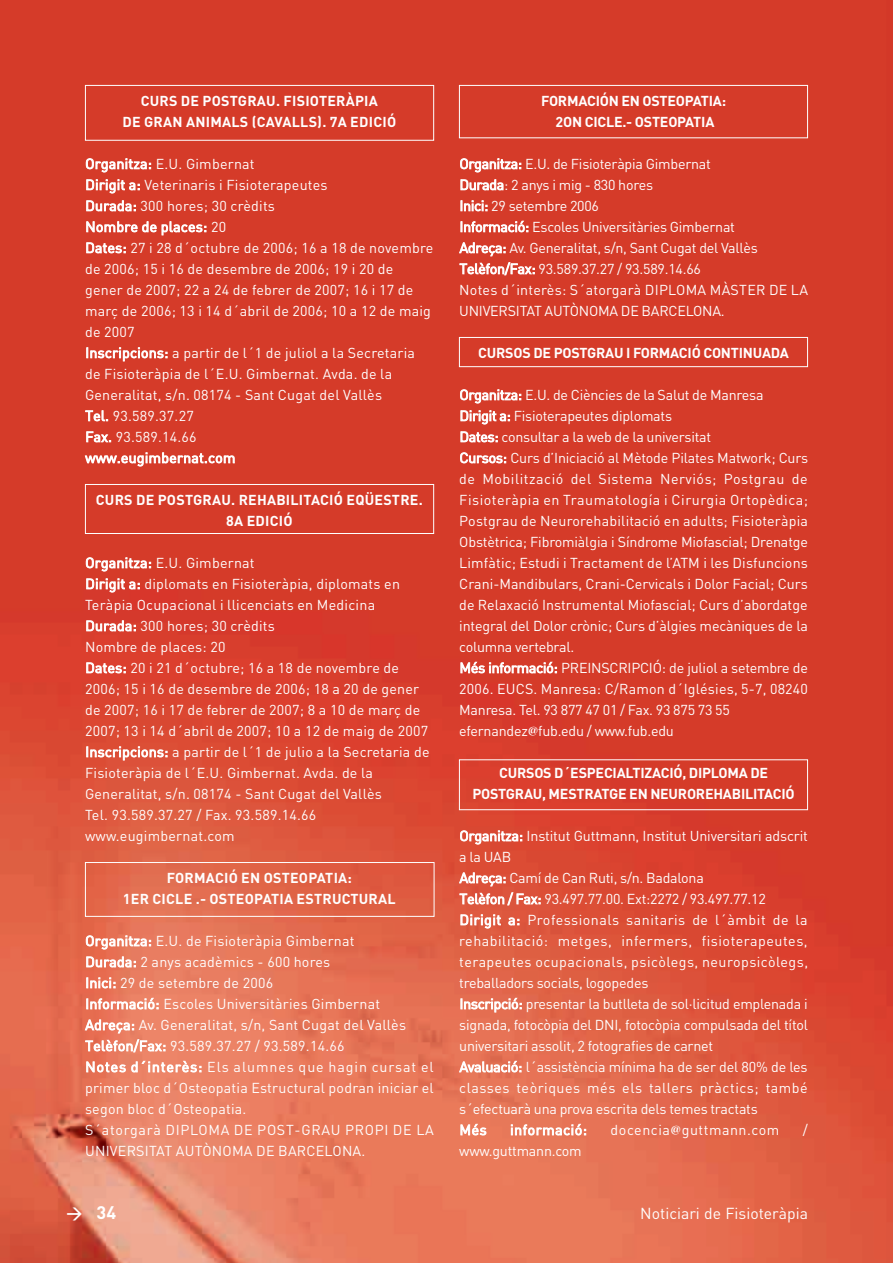
<style>
.page{position:relative;width:893px;height:1263px;background:#fff}
.page>*{position:absolute;margin:0;border:0;box-sizing:border-box;transform-origin:0 0}
.t1{font:700 18px "DIN";color:#fff}
.t2{font:15.75px "DIN";color:#fff}
.t3{font:14.25px/21px "DIN";letter-spacing:.015em;color:#fff}
.t4{font:14.25px/21px "DIN";letter-spacing:-.015em;color:#fff}
.t5{font:14.25px/21px "DIN";letter-spacing:-.01em;color:#fff}
.t6{font:700 14.25px/21px "DIN";letter-spacing:.015em;color:#fff;text-align:center}
.t7{font:700 14.25px/21px "DIN";letter-spacing:-.015em;color:#fff;text-align:center}
.t8{font:14.25px "DIN";letter-spacing:.035em;color:#fff}
.s1{font-family:"Optima";font-weight:700}
</style>
<div class="page">
<img style="left:0;top:0;width:893px;height:1263px">
<div style="left:85px;top:85px;width:349px;height:56px;border:1px solid #fff"></div>
<div style="left:85px;top:484px;width:349px;height:50px;border:1px solid #fff"></div>
<div style="left:85px;top:862px;width:349px;height:55px;border:1px solid #fff"></div>
<div style="left:459px;top:85px;width:349px;height:53px;border:1px solid #fff"></div>
<div style="left:459px;top:337px;width:349px;height:30px;border:1px solid #fff"></div>
<div style="left:459px;top:759px;width:349px;height:51px;border:1px solid #fff"></div>
<svg style="left:67px;top:1208px;width:15px;height:13px"></svg>
<p class="t6" style="left:123px;top:91px;width:275px">CURS DE POSTGRAU. FISIOTERÀPIA<br>DE GRAN ANIMALS (CAVALLS). 7A EDICIÓ</p>
<p class="t3" style="left:85px;top:154px;width:350px">Organitza: E.U. Gimbernat<br>Dirigit a: Veterinaris i Fisioterapeutes<br>Durada: 300 hores; 30 crèdits<br>Nombre de places: 20<br>Dates: 27 i 28 d´octubre de 2006; 16 a 18 de novembre de 2006; 15 i 16 de desembre de 2006; 19 i 20 de gener de 2007; 22 a 24 de febrer de 2007; 16 i 17 de març de 2006; 13 i 14 d´abril de 2006; 10 a 12 de maig de 2007<br>Inscripcions: a partir de l´1 de juliol a la Secretaria de Fisioteràpia de l´E.U. Gimbernat. Avda. de la Generalitat, s/n. 08174 - Sant Cugat del Vallès<br>Tel. 93.589.37.27<br>Fax. 93.589.14.66<br>www.eugimbernat.com</p>
<p class="t6" style="left:96px;top:490px;width:328px">CURS DE POSTGRAU. REHABILITACIÓ EQÜESTRE.<br>8A EDICIÓ</p>
<p class="t3" style="left:85px;top:553px;width:346px">Organitza: E.U. Gimbernat<br>Dirigit a: diplomats en Fisioteràpia, diplomats en Teràpia Ocupacional i llicenciats en Medicina Durada: 300 hores; 30 crèdits<br>Nombre de places: 20<br>Dates: 20 i 21 d´octubre; 16 a 18 de novembre de 2006; 15 i 16 de desembre de 2006; 18 a 20 de gener de 2007; 16 i 17 de febrer de 2007; 8 a 10 de març de 2007; 13 i 14 d´abril de 2007; 10 a 12 de maig de 2007<br>Inscripcions: a partir de l´1 de julio a la Secretaria de Fisioteràpia de l´E.U. Gimbernat. Avda. de la Generalitat, s/n. 08174 - Sant Cugat del Vallès<br>Tel. 93.589.37.27 / Fax. 93.589.14.66 www.eugimbernat.com</p>
<p class="t6" style="left:123px;top:868px;width:274px">FORMACIÓ EN OSTEOPATIA:<br>1ER CICLE .- OSTEOPATIA ESTRUCTURAL</p>
<p class="t3" style="left:85px;top:931px;width:350px">Organitza: E.U. de Fisioteràpia Gimbernat<br>Durada: 2 anys acadèmics - 600 hores<br>Inici: 29 de setembre de 2006<br>Informació: Escoles Universitàries Gimbernat<br>Adreça: Av. Generalitat, s/n, Sant Cugat del Vallès Telèfon/Fax: 93.589.37.27 / 93.589.14.66<br>Notes d´interès: Els alumnes que hagin cursat el primer bloc d´Osteopatia Estructural podran iniciar el segon bloc d´Osteopatia.<br>S´atorgarà DIPLOMA DE POST-GRAU PROPI DE LA UNIVERSITAT AUTÒNOMA DE BARCELONA.</p>
<p class="t7" style="left:541px;top:91px;width:186px">FORMACIÓN EN OSTEOPATIA:<br>2ON CICLE.- OSTEOPATIA</p>
<p class="t4" style="left:459px;top:154px;width:350px">Organitza: E.U. de Fisioteràpia Gimbernat<br>Durada: 2 anys i mig - 830 hores<br>Inici: 29 setembre 2006<br>Informació: Escoles Universitàries Gimbernat<br>Adreça: Av. Generalitat, s/n, Sant Cugat del Vallès Telèfon/Fax: 93.589.37.27 / 93.589.14.66<br>Notes d´interès: S´atorgarà DIPLOMA MÀSTER DE LA UNIVERSITAT AUTÒNOMA DE BARCELONA.</p>
<p class="t7" style="left:478px;top:343px;width:312px">CURSOS DE POSTGRAU I FORMACIÓ CONTINUADA</p>
<p class="t5" style="left:459px;top:385px;width:350px">Organitza: E.U. de Ciències de la Salut de Manresa<br>Dirigit a: Fisioterapeutes diplomats<br>Dates: consultar a la web de la universitat<br>Cursos: Curs d’Iniciació al Mètode Pilates Matwork; Curs de Mobilització del Sistema Nerviós; Postgrau de Fisioteràpia en Traumatología i Cirurgia Ortopèdica; Postgrau de Neurorehabilitació en adults; Fisioteràpia Obstètrica; Fibromiàlgia i Síndrome Miofascial; Drenatge Limfàtic; Estudi i Tractament de l’ATM i les Disfuncions Crani-Mandibulars, Crani-Cervicals i Dolor Facial; Curs de Relaxació Instrumental Miofascial; Curs d’abordatge integral del Dolor crònic; Curs d’àlgies mecàniques de la columna vertebral.<br>Més informació: PREINSCRIPCIÓ: de juliol a setembre de 2006. EUCS. Manresa: C/Ramon d´Iglésies, 5-7, 08240<br>Manresa. Tel. 93 877 47 01 / Fax. 93 875 73 55 efernandez<span class="s1">@</span>fub.edu / www.fub.edu</p>
<p class="t7" style="left:472px;top:763px;width:324px">CURSOS D´ESPECIALTIZACIÓ, DIPLOMA DE<br>POSTGRAU, MESTRATGE EN NEUROREHABILITACIÓ</p>
<p class="t4" style="left:459px;top:826px;width:350px">Organitza: Institut Guttmann, Institut Universitari adscrit a la UAB<br>Adreça: Camí de Can Ruti, s/n. Badalona<br>Telèfon / Fax: 93.497.77.00. Ext:2272 / 93.497.77.12<br>Dirigit a: Professionals sanitaris de l´àmbit de la rehabilitació: metges, infermers, fisioterapeutes, terapeutes ocupacionals, psicòlegs, neuropsicòlegs, treballadors socials, logopedes<br>Inscripció: presentar la butlleta de sol·licitud emplenada i signada, fotocòpia del DNI, fotocòpia compulsada del títol universitari assolit, 2 fotografies de carnet<br>Avaluació: l´assistència mínima ha de ser del 80% de les classes teòriques més els tallers pràctics; també s´efectuarà una prova escrita dels temes tractats<br>Més</p>
<p class="t8" style="left:510px;top:1122px;width:78px">informació:</p>
<p class="t8" style="left:611px;top:1122px;width:170px">docencia<span class="s1">@</span>guttmann.com</p>
<p class="t3" style="left:803px;top:1120px;width:7px">/</p>
<p class="t4" style="left:459px;top:1141px;width:124px">www.guttmann.com</p>
<p class="t1" style="left:97px;top:1202px;width:21px">34</p>
<p class="t2" style="left:640px;top:1204px;width:169px">Noticiari de Fisioteràpia</p>
</div>
